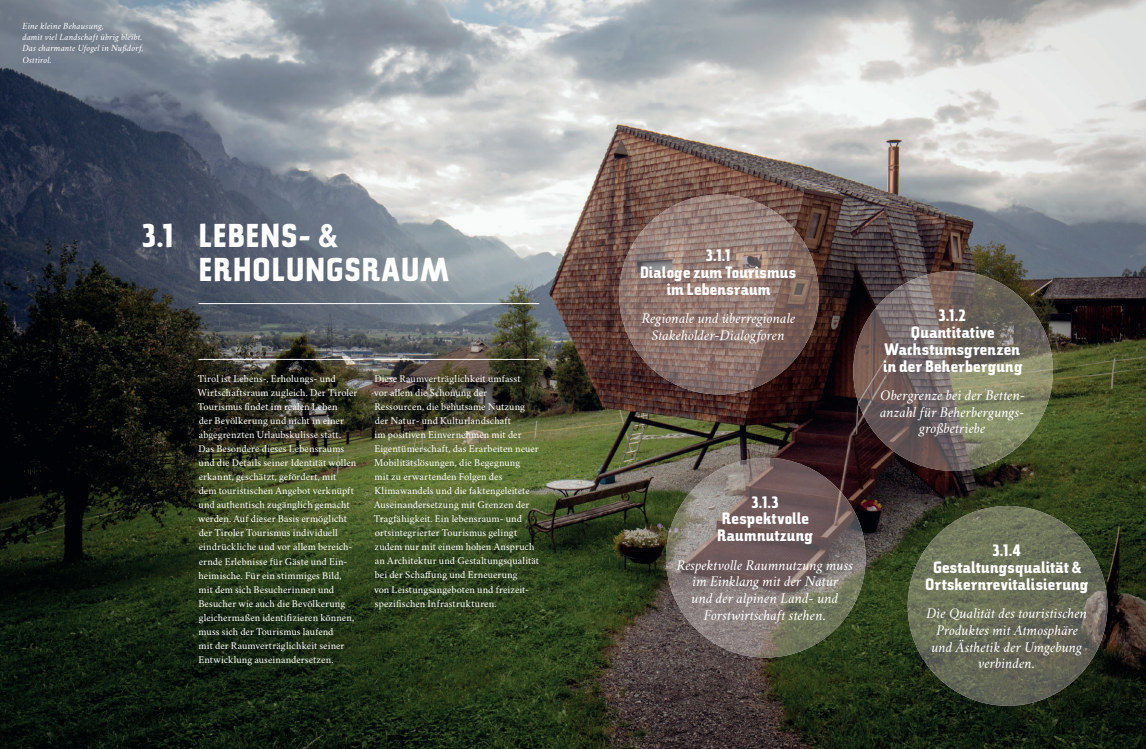
<style>
.page{position:relative;width:1146px;height:749px;background:#fff}
.page>*{position:absolute;margin:0;border:0;box-sizing:border-box;transform-origin:0 0}
.t1{font:33px/33.7px "TW Character Sans Pro";letter-spacing:.02em;color:#fff}
.t2{font:16.5px/16.8px "TW Character Sans Pro";letter-spacing:.015em;color:#fff;text-align:center}
.t3{font:italic 15px/16.8px "Crimson Tirol";color:#fff;text-align:center}
.t4{font:10.5px/14px "Crimson Tirol";letter-spacing:.005em;color:#fff}
.t5{font:italic 9.5px/11.2px "Crimson Tirol";letter-spacing:.01em;color:#fff}
</style>
<div class="page">
<img style="left:0;top:0;width:1145px;height:748px">
<hr style="left:198px;top:359px;width:165px;height:1px;background:#fff">
<hr style="left:198px;top:303px;width:341px;height:1px;background:#fff">
<hr style="left:374px;top:359px;width:165px;height:1px;background:#fff">
<img style="left:907px;top:506px;width:200px;height:199px;border-radius:100px">
<img style="left:665px;top:457px;width:200px;height:200px;border-radius:100px">
<img style="left:853px;top:271px;width:199px;height:200px;border-radius:100px">
<img style="left:619px;top:194px;width:199px;height:200px;border-radius:100px">
<p class="t5" style="left:22px;top:20px;width:123px">Eine kleine Behausung,<br>damit viel Landschaft übrig bleibt.<br>Das charmante Ufogel in Nußdorf,<br>Osttirol.</p>
<h1 class="t1" style="left:198px;top:218px;width:252px;text-indent:-57px">3.1 LEBENS- &amp;<br>ERHOLUNGSRAUM</h1>
<p class="t4" style="left:198px;top:371px;width:161px">Tirol ist Lebens-, Erholungs- und Wirtschaftsraum zugleich. Der Tiroler Tourismus findet im realen Leben<br>der Bevölkerung und nicht in einer abgegrenzten Urlaubskulisse statt.<br>Das Besondere dieses Lebensraums und die Details seiner Identität wollen erkannt, geschätzt, gefördert, mit<br>dem touristischen Angebot verknüpft und authentisch zugänglich gemacht werden. Auf dieser Basis ermöglicht der Tiroler Tourismus individuell eindrückliche und vor allem bereich&shy;ern de Erlebnisse für Gäste und Ein&shy;heimische. Für ein stimmiges Bild, mit dem sich Besucherinnen und Besucher wie auch die Bevölkerung gleichermaßen identifizieren können, muss sich der Tourismus laufend<br>mit der Raumverträglichkeit seiner Entwicklung auseinandersetzen.</p>
<p class="t4" style="left:374px;top:371px;width:167px">Diese Raumverträglichkeit umfasst<br>vor allem die Schonung der Ressourcen, die behutsame Nutzung der Natur- und Kulturlandschaft<br>im positiven Einvernehmen mit der Eigentümerschaft, das Erarbeiten neuer Mobilitätslösungen, die Begegnung<br>mit zu erwartenden Folgen des Klimawandels und die faktengeleitete Auseinandersetzung mit Grenzen der Tragfähigkeit. Ein lebensraum- und ortsintegrierter Tourismus gelingt zudem nur mit einem hohen Anspruch an Architektur und Gestaltungsqualität bei der Schaffung und Erneuerung<br>von Leistungsangeboten und freizeit&shy;spezifischen Infrastrukturen.</p>
<h2 class="t2" style="left:640px;top:247px;width:158px">3.1.1<br>Dialoge zum Tourismus im Lebensraum</h2>
<h3 class="t3" style="left:641px;top:310px;width:155px">Regionale und überregionale<br>Stakeholder-Dialogforen</h3>
<h2 class="t2" style="left:717px;top:493px;width:97px">3.1.3<br>Respektvolle<br>Raumnutzung</h2>
<h3 class="t3" style="left:676px;top:556px;width:178px">Respektvolle Raumnutzung muss im Einklang mit der Natur<br>und der alpinen Land- und<br>Forstwirtschaft stehen.</h3>
<h2 class="t2" style="left:883px;top:306px;width:141px">3.1.2<br>Quantitative<br>Wachstums grenzen in der Beherbergung</h2>
<h3 class="t3" style="left:880px;top:386px;width:147px">Obergrenze bei der Betten - anzahl für Beherbergungs&shy;großbetriebe</h3>
<h2 class="t2" style="left:925px;top:541px;width:165px">3.1.4<br>Gestaltungsqualität &amp;<br>Ortskernrevitalisierung</h2>
<h3 class="t3" style="left:926px;top:604px;width:162px">Die Qualität des touristischen<br>Produktes mit Atmosphäre und Ästhetik der Umgebung verbinden.</h3>
</div>
